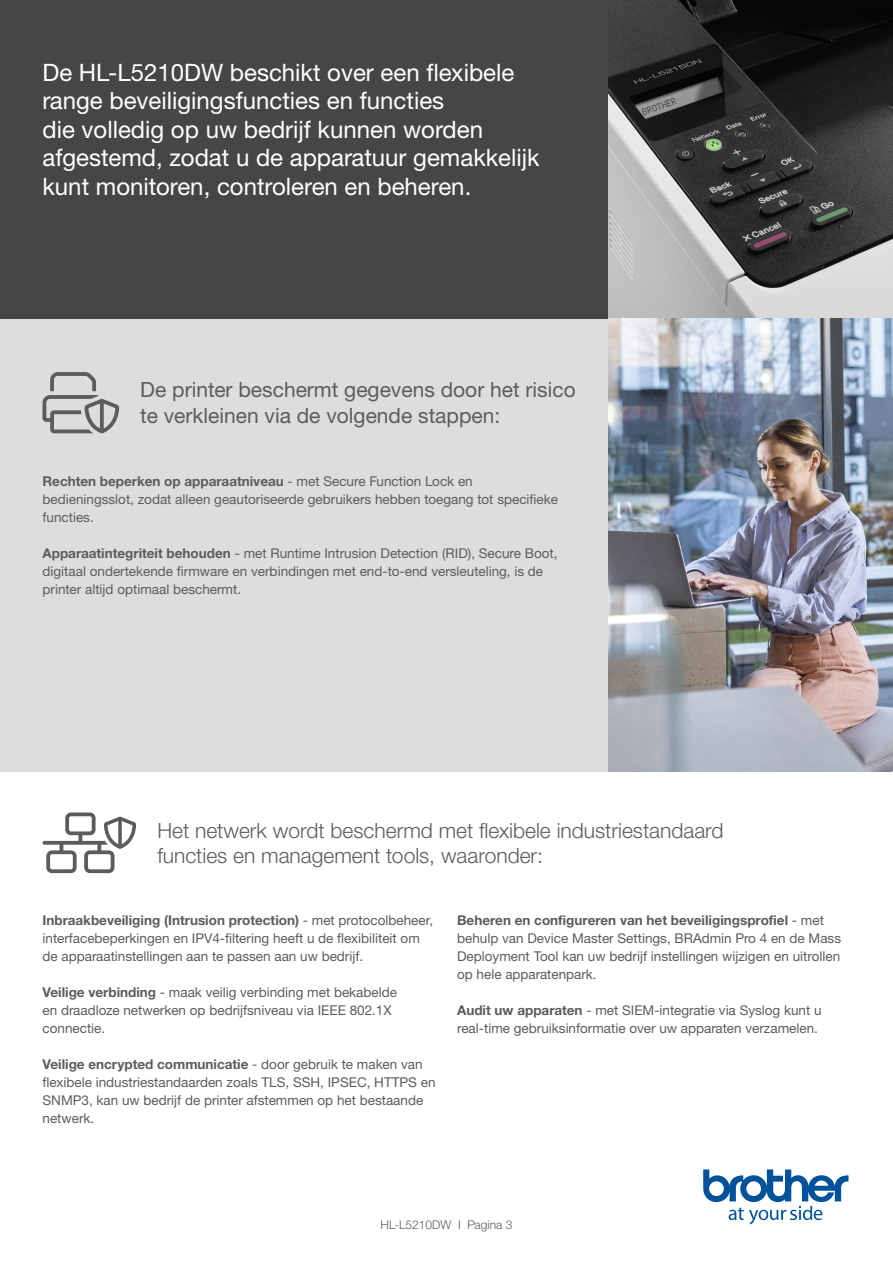
<style>
.page{position:relative;width:893px;height:1263px;background:#fff}
.page>*{position:absolute;margin:0;border:0;box-sizing:border-box;transform-origin:0 0}
.t1{font:24px/28.5px "Helvetica Neue LTW1 G";color:#fff}
.t2{font:300 21px/25.5px "Helvetica Neue LTW1 G";color:#5c5c5f}
.t3{font:21px/25.5px "Helvetica Neue LTW1 G";color:#5c5c5f}
.Body{font:13.5px/18px "Helvetica Neue LTW1 G";color:#5c5c5f}
.Body-2{font:300 12px "Helvetica Neue LTW1 G";color:#5c5c5f}
.s1{font-weight:700}
</style>
<div class="page">
<div style="left:0;top:319px;width:608px;height:452px;background:#dcdddf"></div>
<div style="left:0;top:0;width:608px;height:319px;background:#454647"></div>
<svg style="left:703px;top:1169px;width:145px;height:55px"></svg>
<svg style="left:43px;top:372px;width:76px;height:61px"></svg>
<svg style="left:43px;top:812px;width:93px;height:61px"></svg>
<img style="left:608px;top:0;width:285px;height:771px">
<p class="t1" style="left:43px;top:58px;width:498px">De HL-L5210DW beschikt over een flexibele range beveiligingsfuncties en functies<br>die volledig op uw bedrijf kunnen worden afgestemd, zodat u de apparatuur gemakkelijk kunt monitoren, controleren en beheren.</p>
<p class="t3" style="left:140px;top:377px;width:437px">De printer beschermt gegevens door het risico te verkleinen via de volgende stappen:</p>
<p class="Body" style="left:43px;top:472px;width:517px"><span class="s1">Rechten beperken op apparaatniveau</span> - met Secure Function Lock en bedieningsslot, zodat alleen geautoriseerde gebruikers hebben toegang tot specifieke functies.</p>
<p class="Body" style="left:43px;top:544px;width:517px"><span class="s1">Apparaatintegriteit behouden</span> - met Runtime Intrusion Detection (RID), Secure Boot,</p>
<p class="Body" style="left:43px;top:562px;width:502px">digitaal ondertekende firmware en verbindingen met end-to-end versleuteling, is de</p>
<p class="Body" style="left:43px;top:580px;width:200px">printer altijd optimaal beschermt.</p>
<p class="t2" style="left:157px;top:817px;width:568px">Het netwerk wordt beschermd met flexibele industriestandaard functies en management tools, waaronder:</p>
<p class="Body" style="left:43px;top:911px;width:392px"><span class="s1">Inbraakbeveiliging (Intrusion protection)</span> - met protocolbeheer, interfacebeperkingen en IPV4-filtering heeft u de flexibiliteit om de apparaatinstellingen aan te passen aan uw bedrijf.</p>
<p class="Body" style="left:43px;top:983px;width:356px"><span class="s1">Veilige verbinding</span> - maak veilig verbinding met bekabelde en draadloze netwerken op bedrijfsniveau via IEEE 802.1X connectie.</p>
<p class="Body" style="left:43px;top:1055px;width:395px"><span class="s1">Veilige encrypted communicatie</span> - door gebruik te maken van flexibele industriestandaarden zoals TLS, SSH, IPSEC, HTTPS en SNMP3, kan uw bedrijf de printer afstemmen op het bestaande netwerk.</p>
<p class="Body" style="left:457px;top:911px;width:385px"><span class="s1">Beheren en configureren van het beveiligingsprofiel</span> - met behulp van Device Master Settings, BRAdmin Pro 4 en de Mass Deployment Tool kan uw bedrijf instellingen wijzigen en uitrollen op hele apparatenpark.</p>
<p class="Body" style="left:457px;top:1001px;width:366px"><span class="s1">Audit uw apparaten</span> - met SIEM-integratie via Syslog kunt u real-time gebruiksinformatie over uw apparaten verzamelen.</p>
<p class="Body-2" style="left:381px;top:1217px;width:133px">HL-L5210DW I Pagina 3</p>
</div>
